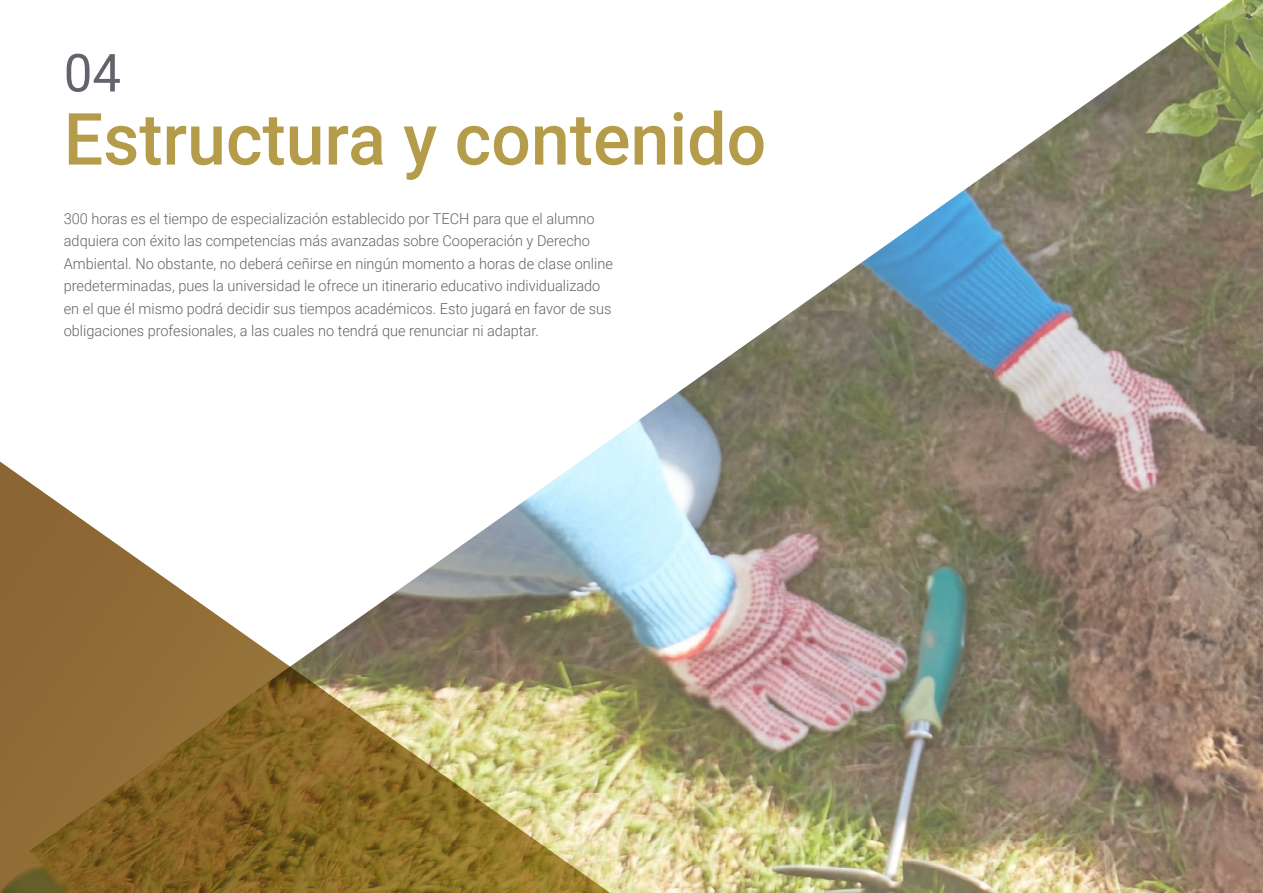
<style>
.page{position:relative;width:1263px;height:893px;background:#fff}
.page>*{position:absolute;margin:0;border:0;box-sizing:border-box;transform-origin:0 0}
.t1{font:500 72px "Roboto";color:#b49c4b}
.t2{font:52.5px "Roboto";color:#61646a}
.t3{font:300 15px/22.5px "Roboto";color:#61646a}
</style>
<div class="page">
<img style="left:602px;top:0;width:661px;height:893px">
<svg style="left:0;top:446px;width:640px;height:447px"></svg>
<h2 class="t2" style="left:64px;top:36px;width:59px">04</h2>
<h1 class="t1" style="left:64px;top:89px;width:704px">Estructura y contenido</h1>
<p class="t3" style="left:64px;top:207px;width:551px">300 horas es el tiempo de especialización establecido por TECH para que el alumno adquiera con éxito las competencias más avanzadas sobre Cooperación y Derecho Ambiental. No obstante, no deberá ceñirse en ningún momento a horas de clase online predeterminadas, pues la universidad le ofrece un itinerario educativo individualizado en el que él mismo podrá decidir sus tiempos académicos. Esto jugará en favor de sus obligaciones profesionales, a las cuales no tendrá que renunciar ni adaptar.</p>
</div>
